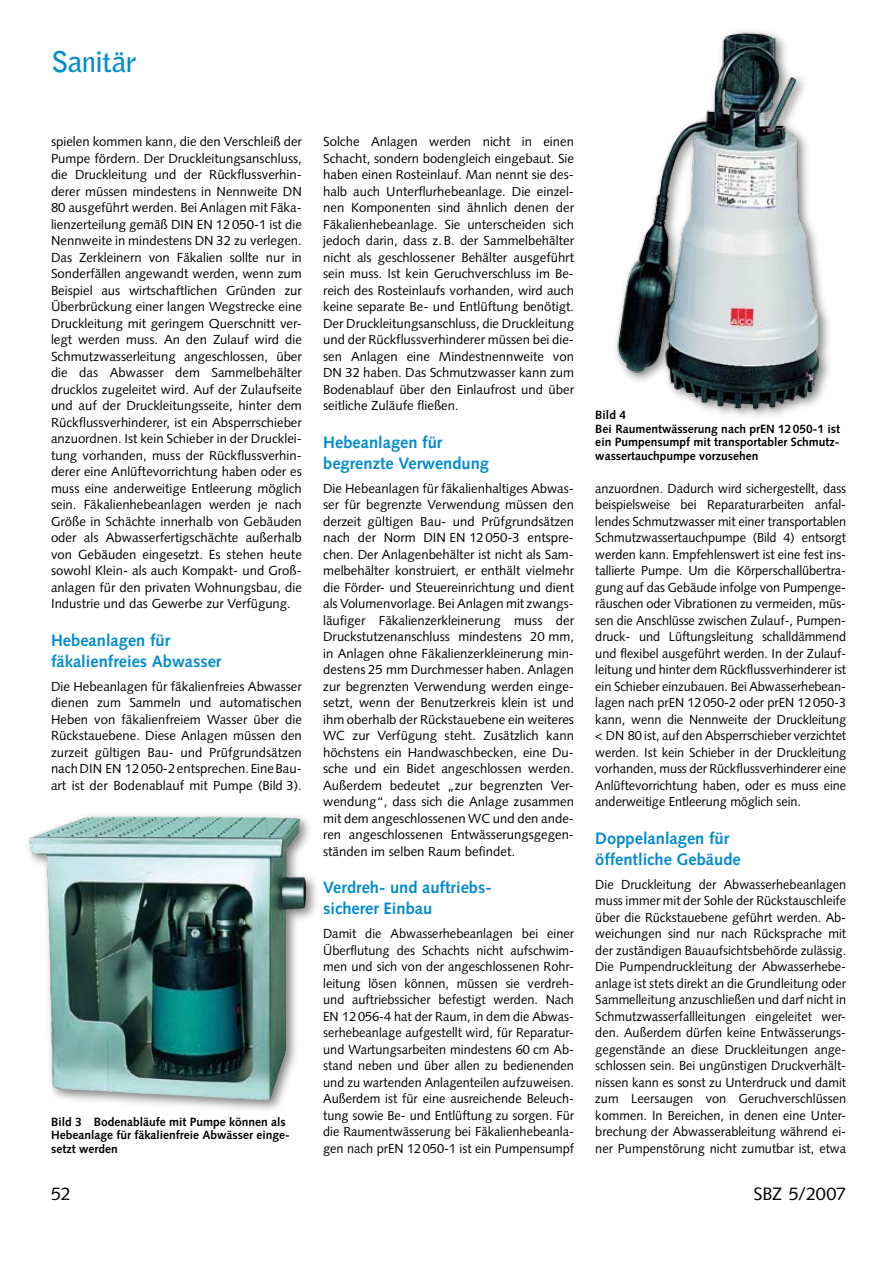
<style>
.page{position:relative;width:893px;height:1263px;background:#fff}
.page>*{position:absolute;margin:0;border:0;box-sizing:border-box;transform-origin:0 0}
.t1{font:700 28.5px "Bell Gothic Std";letter-spacing:-.02em;color:#008bd0}
.t2{font:18px "Syntax LT Std";letter-spacing:-.01em;color:#000}
.t3{font:700 16.5px/21px "Syntax LT Std";color:#008bd0}
.t4{font:13.2px/16.5px "Syntax LT Std";letter-spacing:-.005em;color:#000;text-align:justify}
.t5{font:700 12px/13.5px "Syntax LT Std";color:#000}
</style>
<div class="page">
<div style="left:22px;top:809px;width:299px;height:306px;background:#000;opacity:.5"></div>
<img style="left:28px;top:816px;width:279px;height:284px">
<img style="left:616px;top:31px;width:213px;height:386px">
<h1 class="t1" style="left:51px;top:45px;width:87px">Sanitär</h1>
<p class="t4" style="left:51px;top:133px;width:252px">spielen kommen kann, die den Verschleiß der Pumpe fördern. Der Druckleitungsanschluss, die Druckleitung und der Rückflussverhin&shy;derer müssen mindestens in Nennweite DN 80 ausgeführt werden. Bei Anlagen mit Fäka&shy;lienzerteilung gemäß DIN EN 12050-1 ist die Nennweite in mindestens DN 32 zu verlegen.<br>Das Zerkleinern von Fäkalien sollte nur in Sonderfällen angewandt werden, wenn zum Beispiel aus wirtschaftlichen Gründen zur Überbrückung einer langen Wegstrecke eine Druckleitung mit geringem Querschnitt ver&shy;legt werden muss. An den Zulauf wird die Schmutzwasserleitung angeschlossen, über die das Abwasser dem Sammelbehälter drucklos zugeleitet wird. Auf der Zulaufseite und auf der Druckleitungsseite, hinter dem Rückflussverhinderer, ist ein Absperrschieber anzuordnen. Ist kein Schieber in der Drucklei&shy;tung vorhanden, muss der Rückflussverhin&shy;derer eine Anlüftevorrichtung haben oder es muss eine anderweitige Entleerung möglich sein. Fäkalienhebeanlagen werden je nach Größe in Schächte innerhalb von Gebäuden oder als Abwasserfertigschächte außerhalb von Gebäuden eingesetzt. Es stehen heute sowohl Klein- als auch Kompakt- und Groß&shy;anlagen für den privaten Wohnungsbau, die Industrie und das Gewerbe zur Verfügung.</p>
<p class="t3" style="left:51px;top:629px;width:172px">Hebeanlagen für fäkalienfreies Abwasser</p>
<p class="t4" style="left:51px;top:678px;width:252px;text-align:left">Die Hebeanlagen für fäkalienfreies Abwasser dienen zum Sammeln und automatischen Heben von fäkalienfreiem Wasser über die Rückstauebene. Diese Anlagen müssen den zurzeit gültigen Bau- und Prüfgrundsätzen nach DIN EN 12050-2 entsprechen. Eine Bau&shy;art ist der Bodenablauf mit Pumpe (Bild 3).</p>
<p class="t5" style="left:51px;top:1115px;width:240px">Bild 3 Bodenabläufe mit Pumpe können als<br>Hebeanlage für fäkalienfreie Abwässer einge&shy;setzt werden</p>
<p class="t4" style="left:323px;top:133px;width:252px">Solche Anlagen werden nicht in einen Schacht, sondern bodengleich eingebaut. Sie haben einen Rosteinlauf. Man nennt sie des&shy;halb auch Unterflurhebeanlage. Die einzel&shy;nen Komponenten sind ähnlich denen der Fäkalienhebeanlage. Sie unterscheiden sich jedoch darin, dass z.B. der Sammelbehälter nicht als geschlossener Behälter ausgeführt sein muss. Ist kein Geruchverschluss im Be&shy;reich des Rosteinlaufs vorhanden, wird auch keine separate Be- und Entlüftung benötigt.<br>Der Druckleitungsanschluss, die Druckleitung und der Rückflussverhinderer müssen bei die&shy;sen Anlagen eine Mindestnennweite von DN 32 haben. Das Schmutzwasser kann zum Bodenablauf über den Einlaufrost und über seitliche Zuläufe fließen.</p>
<p class="t3" style="left:323px;top:431px;width:167px">Hebeanlagen für begrenzte Verwendung</p>
<p class="t4" style="left:323px;top:480px;width:252px">Die Hebeanlagen für fäkalienhaltiges Abwas&shy;ser für begrenzte Verwendung müssen den derzeit gültigen Bau- und Prüfgrundsätzen nach der Norm DIN EN 12050-3 entspre&shy;chen. Der Anlagenbehälter ist nicht als Sam&shy;melbehälter konstruiert, er enthält vielmehr die Förder- und Steuereinrichtung und dient als Volumenvorlage. Bei Anlagen mit zwangs&shy;läufiger Fäkalienzerkleinerung muss der Druckstutzenanschluss mindestens 20 mm, in Anlagen ohne Fäkalienzerkleinerung min&shy;destens 25 mm Durchmesser haben. Anlagen zur begrenzten Verwendung werden einge&shy;setzt, wenn der Benutzerkreis klein ist und ihm oberhalb der Rückstauebene ein weiteres WC zur Verfügung steht. Zusätzlich kann höchstens ein Handwaschbecken, eine Du&shy;sche und ein Bidet angeschlossen werden.<br>Außerdem bedeutet „zur begrenzten Ver&shy;wendung“, dass sich die Anlage zusammen mit dem angeschlossenen WC und den ande&shy;ren angeschlossenen Entwässerungsgegen&shy;ständen im selben Raum befindet.</p>
<p class="t3" style="left:323px;top:877px;width:159px">Verdreh- und auftriebs&shy;sicherer Einbau</p>
<p class="t4" style="left:323px;top:925px;width:252px">Damit die Abwasserhebeanlagen bei einer Überflutung des Schachts nicht aufschwim&shy;men und sich von der angeschlossenen Rohr&shy;leitung lösen können, müssen sie verdreh&shy;und auftriebssicher befestigt werden. Nach EN 12056-4 hat der Raum, in dem die Abwas&shy;serhebeanlage aufgestellt wird, für Reparatur&shy;und Wartungsarbeiten mindestens 60 cm Ab&shy;stand neben und über allen zu bedienenden und zu wartenden Anlagenteilen aufzuweisen.<br>Außerdem ist für eine ausreichende Beleuch&shy;tung sowie Be- und Entlüftung zu sorgen. Für die Raumentwässerung bei Fäkalienhebeanla&shy;gen nach prEN 12050-1 ist ein Pumpensumpf</p>
<p class="t5" style="left:595px;top:408px;width:246px">Bild 4<br>Bei Raumentwässerung nach prEN 12050-1 ist ein Pumpensumpf mit transportabler Schmutz&shy;wassertauchpumpe vorzusehen</p>
<p class="t4" style="left:595px;top:480px;width:252px;text-align:left">anzuordnen. Dadurch wird sichergestellt, dass beispielsweise bei Reparaturarbeiten anfal&shy;lendes Schmutzwasser mit einer transportablen Schmutzwassertauchpumpe (Bild 4) entsorgt werden kann. Empfehlenswert ist eine fest ins&shy;tallierte Pumpe. Um die Körperschallübertra&shy;gung auf das Gebäude infolge von Pumpenge&shy;räuschen oder Vibrationen zu vermeiden, müs&shy;sen die Anschlüsse zwischen Zulauf-, Pumpen&shy;druck- und Lüftungsleitung schalldämmend und flexibel ausgeführt werden. In der Zulauf&shy;leitung und hinter dem Rückflussverhinderer ist ein Schieber einzubauen. Bei Abwasserhebean&shy;lagen nach prEN 12050-2 oder prEN 12050-3 kann, wenn die Nennweite der Druckleitung &lt; DN 80 ist, auf den Absperrschieber verzichtet werden. Ist kein Schieber in der Druckleitung vorhanden, muss der Rückflussverhinderer eine Anlüftevorrichtung haben, oder es muss eine anderweitige Entleerung möglich sein.</p>
<p class="t3" style="left:595px;top:827px;width:147px">Doppelanlagen für öffentliche Gebäude</p>
<p class="t4" style="left:595px;top:876px;width:252px">Die Druckleitung der Abwasserhebeanlagen muss immer mit der Sohle der Rückstauschleife über die Rückstauebene geführt werden. Ab&shy;weichungen sind nur nach Rücksprache mit der zuständigen Bauaufsichtsbehörde zulässig.<br>Die Pumpendruckleitung der Abwasserhebe&shy;anlage ist stets direkt an die Grundleitung oder Sammelleitung anzuschließen und darf nicht in Schmutzwasserfallleitungen eingeleitet wer&shy;den. Außerdem dürfen keine Entwässerungs&shy;gegenstände an diese Druckleitungen ange&shy;schlossen sein. Bei ungünstigen Druckverhält&shy;nissen kann es sonst zu Unterdruck und damit zum Leersaugen von Geruchverschlüssen kommen. In Bereichen, in denen eine Unter&shy;brechung der Abwasserableitung während ei&shy;ner Pumpenstörung nicht zumutbar ist, etwa</p>
<h2 class="t2" style="left:51px;top:1183px;width:21px">52</h2>
<h2 class="t2" style="left:753px;top:1183px;width:94px">SBZ 5/2007</h2>
</div>
